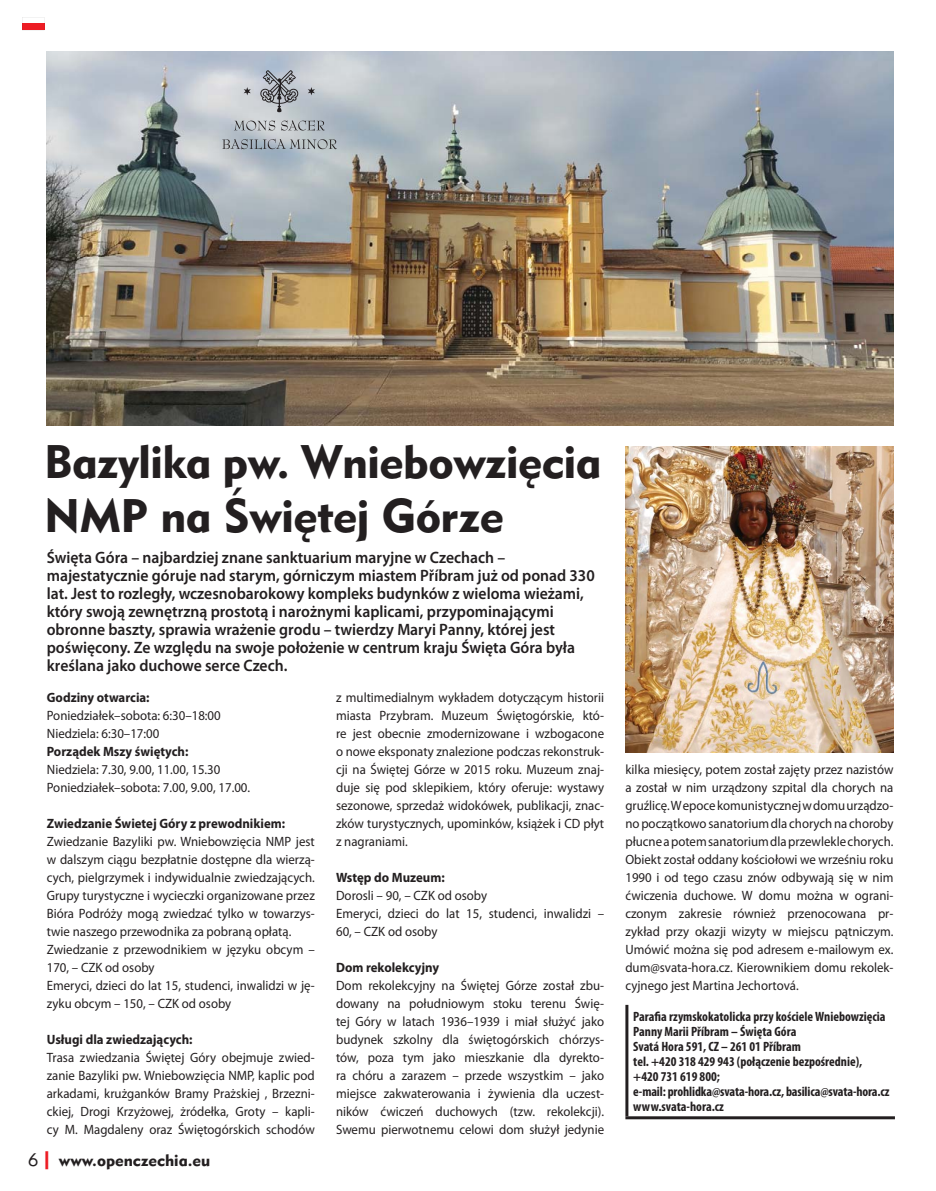
<style>
.page{position:relative;width:936px;height:1191px;background:#fff}
.page>*{position:absolute;margin:0;border:0;box-sizing:border-box;transform-origin:0 0}
.t1{font:46.5px/54px "Geometric 415 AT Black A";letter-spacing:-.01em;color:#231f20}
.t2{font:600 16.5px/18px "Myriad Pro";color:#231f20;scale:.95 1}
.t3{font:16.5px "Geometric 415 AT Black A";color:#231f20}
.t4{font:13.5px/18px "Myriad Pro";color:#231f20;text-align:justify;scale:.95 1}
.t5{font:700 condensed 13.5px/15px "Myriad Pro";color:#231f20}
.t6{font:700 13.5px "Myriad Pro";color:#231f20;scale:.95 1}
.s1{font-family:"Geometric 415 AT Lite A";font-size:18px}
.s2{font-size:18px;color:#ed1c24}
</style>
<div class="page">
<hr style="left:625px;top:1005px;width:3px;height:111px;background:#231f20">
<hr style="left:625px;top:1116px;width:269px;height:3px;background:#231f20">
<img style="left:47px;top:51px;width:846px;height:374px">
<img style="left:625px;top:446px;width:268px;height:307px">
<img style="left:222px;top:70px;width:114px;height:81px">
<svg style="left:22px;top:17px;width:22px;height:13px"></svg>
<h1 class="t1" style="left:44px;top:439px;width:559px">Bazylika pw. Wniebowzięcia<br>NMP na Świętej Górze</h1>
<p class="t2" style="left:47px;top:550px;width:578px">Święta Góra – najbardziej znane sanktuarium maryjne w Czechach – majestatycznie góruje nad starym, górniczym miastem Příbram już od ponad 330 lat. Jest to rozległy, wczesnobarokowy kompleks budynków z wieloma wieżami, który swoją zewnętrzną prostotą i narożnymi kaplicami, przypominającymi obronne baszty, sprawia wrażenie grodu – twierdzy Maryi Panny, której jest poświęcony. Ze względu na swoje położenie w centrum kraju Święta Góra była kreślana jako duchowe serce Czech.</p>
<p class="t6" style="left:47px;top:692px;width:110px">Godziny otwarcia:</p>
<p class="t4" style="left:47px;top:708px;width:185px">Poniedziałek–sobota: 6:30–18:00<br>Niedziela: 6:30–17:00</p>
<p class="t6" style="left:47px;top:746px;width:151px">Porządek Mszy świętych:</p>
<p class="t4" style="left:47px;top:762px;width:215px">Niedziela: 7.30, 9.00, 11.00, 15.30<br>Poniedziałek–sobota: 7.00, 9.00, 17.00.</p>
<p class="t6" style="left:47px;top:818px;width:252px">Zwiedzanie Świetej Góry z prewodnikiem:</p>
<p class="t4" style="left:47px;top:834px;width:283px;text-align:left">Zwiedzanie Bazyliki pw. Wniebowzięcia NMP jest w dalszym ciągu bezpłatnie dostępne dla wierzą&shy;cych, pielgrzymek i indywidualnie zwiedzających.<br>Grupy turystyczne i wycieczki organizowane przez Bióra Podróży mogą zwiedzać tylko w towarzys&shy;twie naszego przewodnika za pobraną opłatą.<br>Zwiedzanie z przewodnikiem w języku obcym – 170, – CZK od osoby<br>Emeryci, dzieci do lat 15, studenci, inwalidzi w ję&shy;zyku obcym – 150, – CZK od osoby</p>
<p class="t6" style="left:47px;top:1034px;width:155px">Usługi dla zwiedzających:</p>
<p class="t4" style="left:47px;top:1050px;width:284px">Trasa zwiedzania Świętej Góry obejmuje zwied&shy;zanie Bazyliki pw. Wniebowzięcia NMP, kaplic pod arkadami, krużganków Bramy Prażskiej , Brzezni&shy;ckiej, Drogi Krzyżowej, żródełka, Groty – kapli&shy;cy M. Magdaleny oraz Świętogórskich schodów</p>
<p class="t3" style="left:28px;top:1154px;width:184px"><span class="s1">6</span><span class="s2">|</span> www.openczechia.eu</p>
<p class="t4" style="left:336px;top:690px;width:283px">z multimedialnym wykładem dotyczącym historii miasta Przybram. Muzeum Świętogórskie, któ&shy;re jest obecnie zmodernizowane i wzbogacone o nowe eksponaty znalezione podczas rekonstruk&shy;cji na Świętej Górze w 2015 roku. Muzeum znaj&shy;duje się pod sklepikiem, który oferuje: wystawy sezonowe, sprzedaż widokówek, publikacji, znac&shy;zków turystycznych, upominków, książek i CD płyt z nagraniami.</p>
<p class="t6" style="left:336px;top:872px;width:116px">Wstęp do Muzeum:</p>
<p class="t4" style="left:336px;top:888px;width:283px;text-align:left">Dorosli – 90, – CZK od osoby<br>Emeryci, dzieci do lat 15, studenci, inwalidzi –<br>60, – CZK od osoby</p>
<p class="t6" style="left:336px;top:962px;width:110px">Dom rekolekcyjny</p>
<p class="t4" style="left:336px;top:978px;width:284px">Dom rekolekcyjny na Świętej Górze został zbu&shy;dowany na południowym stoku terenu Świę&shy;tej Góry w latach 1936–1939 i miał służyć jako budynek szkolny dla świętogórskich chórzys&shy;tów, poza tym jako mieszkanie dla dyrekto&shy;ra chóru a zarazem – przede wszystkim – jako miejsce zakwaterowania i żywienia dla uczest&shy;ników ćwiczeń duchowych (tzw. rekolekcji).<br>Swemu pierwotnemu celowi dom służył jedynie</p>
<p class="t4" style="left:625px;top:762px;width:284px">kilka miesięcy, potem został zajęty przez nazistów a został w nim urządzony szpital dla chorych na gruźlicę. W epoce komunistycznej w domu urządzo&shy;no początkowo sanatorium dla chorych na choroby płucne a potem sanatorium dla przewlekle chorych.<br>Obiekt został oddany kościołowi we wrześniu roku 1990 i od tego czasu znów odbywają się w nim ćwiczenia duchowe. W domu można w ograni&shy;czonym zakresie również przenocowana pr&shy;zykład przy okazji wizyty w miejscu pątniczym.<br>Umówić można się pod adresem e-mailowym ex. dum@svata-hora.cz. Kierownikiem domu rekolek&shy;cyjnego jest Martina Jechortová.</p>
<p class="t5" style="left:633px;top:1010px;width:258px">Parafia rzymskokatolicka przy kościele Wniebowzięcia Panny Marii Příbram – Święta Góra<br>Svatá Hora 591, CZ – 261 01 Příbram<br>tel. +420 318 429 943 (połączenie bezpośrednie), +420 731 619 800;<br>e-mail: prohlidka@svata-hora.cz, basilica@svata-hora.cz www.svata-hora.cz</p>
</div>
